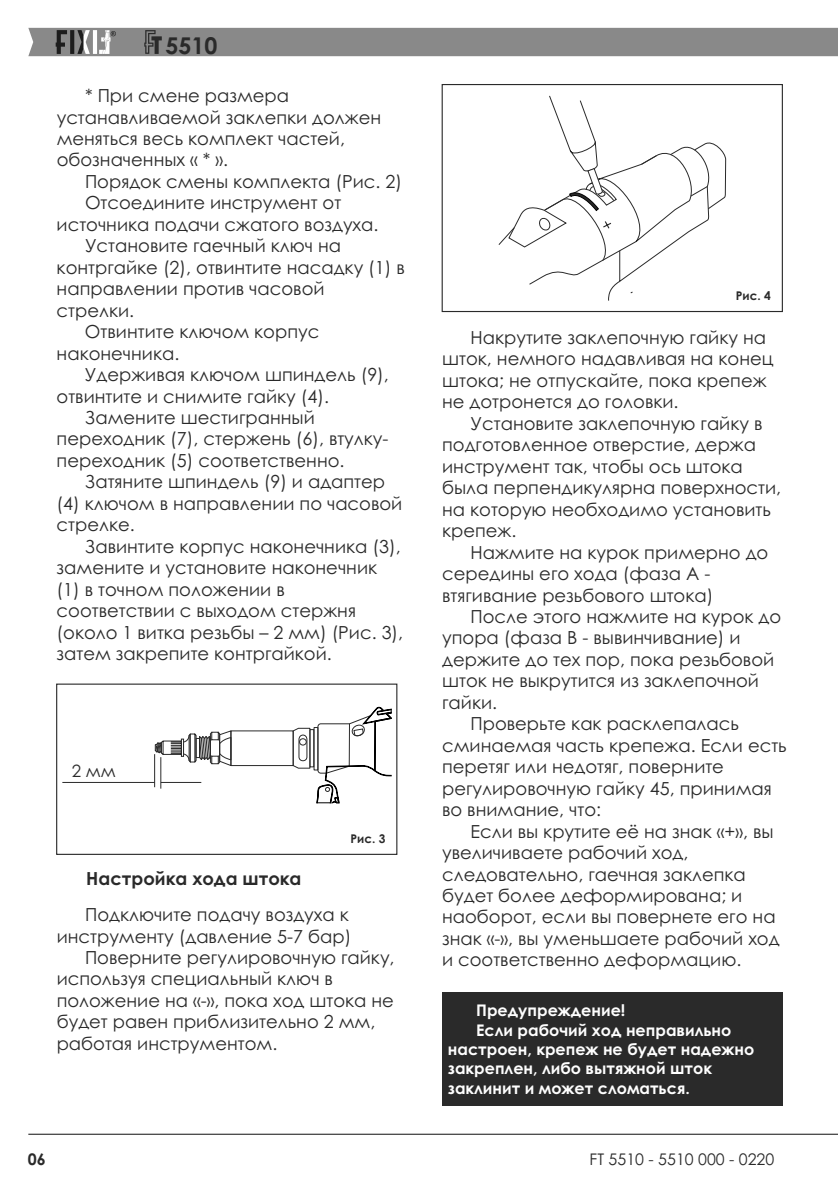
<style>
.page{position:relative;width:838px;height:1191px;background:#fff}
.page>*{position:absolute;margin:0;border:0;box-sizing:border-box;transform-origin:0 0}
.t1{font:700 23.2px "Century Gothic";color:#2a2a2a}
.t2{font:18px/21.4px "Century Gothic";color:#2a2a2a}
.t3{font:700 18px "Century Gothic";color:#2a2a2a}
.t4{font:17px "Century Gothic";color:#2a2a2a}
.t5{font:700 16px "Century Gothic";color:#fefefe}
.t6{font:16px "Century Gothic";color:#2a2a2a}
.t7{font:700 16px "Century Gothic";color:#2a2a2a}
.t8{font:700 12px "Century Gothic";color:#2a2a2a}
</style>
<div class="page">
<div style="left:442px;top:992px;width:340px;height:113px;background:#2a2a2a"></div>
<hr style="left:28px;top:1133px;width:810px;height:1px;background:#2a2a2a">
<div style="left:56px;top:683px;width:341px;height:171px;border:1px solid #2a2a2a"></div>
<svg style="left:293px;top:706px;width:99px;height:98px"></svg>
<svg style="left:155px;top:730px;width:76px;height:36px"></svg>
<hr style="left:154px;top:754px;width:1px;height:33px;background:#2a2a2a">
<hr style="left:160px;top:757px;width:1px;height:31px;background:#2a2a2a">
<hr style="left:62px;top:781px;width:93px;height:1px;background:#2a2a2a">
<hr style="left:161px;top:781px;width:40px;height:1px;background:#2a2a2a">
<div style="left:442px;top:84px;width:341px;height:228px;border:1px solid #2a2a2a"></div>
<svg style="left:498px;top:95px;width:228px;height:206px"></svg>
<div style="left:28px;top:28px;width:810px;height:28px;background:#898989"></div>
<p class="t1" style="left:166px;top:36px;width:53px">5510</p>
<p class="t2" style="left:57px;top:86px;width:326px;text-indent:28px">* При смене размера устанавливаемой заклепки должен меняться весь комплект частей, обозначенных « * ».</p>
<p class="t2" style="left:85px;top:172px;width:318px">Порядок смены комплекта (Рис. 2)</p>
<p class="t2" style="left:85px;top:194px;width:258px">Отсоедините инструмент от</p>
<p class="t2" style="left:57px;top:215px;width:323px">источника подачи сжатого воздуха.</p>
<p class="t2" style="left:85px;top:236px;width:258px">Установите гаечный ключ на</p>
<p class="t2" style="left:57px;top:258px;width:350px">контргайке (2), отвинтите насадку (1) в</p>
<p class="t2" style="left:57px;top:279px;width:269px">направлении против часовой</p>
<p class="t2" style="left:57px;top:301px;width:79px">стрелки.</p>
<p class="t2" style="left:85px;top:322px;width:236px">Отвинтите ключом корпус</p>
<p class="t2" style="left:57px;top:344px;width:124px">наконечника.</p>
<p class="t2" style="left:85px;top:365px;width:305px">Удерживая ключом шпиндель (9),</p>
<p class="t2" style="left:57px;top:387px;width:274px">отвинтите и снимите гайку (4).</p>
<p class="t2" style="left:85px;top:408px;width:231px">Замените шестигранный</p>
<p class="t2" style="left:57px;top:429px;width:333px">переходник (7), стержень (6), втулку-</p>
<p class="t2" style="left:57px;top:451px;width:289px">переходник (5) соответственно.</p>
<p class="t2" style="left:85px;top:472px;width:302px">Затяните шпиндель (9) и адаптер</p>
<p class="t2" style="left:57px;top:494px;width:347px">(4) ключом в направлении по часовой</p>
<p class="t2" style="left:57px;top:515px;width:80px">стрелке.</p>
<p class="t2" style="left:85px;top:537px;width:317px">Завинтите корпус наконечника (3),</p>
<p class="t2" style="left:57px;top:558px;width:322px">замените и установите наконечник</p>
<p class="t2" style="left:57px;top:580px;width:230px">(1) в точном положении в</p>
<p class="t2" style="left:57px;top:601px;width:301px">соответствии с выходом стержня</p>
<p class="t2" style="left:57px;top:622px;width:348px">(около 1 витка резьбы – 2 мм) (Рис. 3),</p>
<p class="t2" style="left:57px;top:644px;width:277px">затем закрепите контргайкой.</p>
<p class="t4" style="left:72px;top:764px;width:46px">2 мм</p>
<p class="t3" style="left:86px;top:871px;width:217px">Настройка хода штока</p>
<p class="t8" style="left:350px;top:833px;width:37px">Рис. 3</p>
<p class="t2" style="left:85px;top:905px;width:265px">Подключите подачу воздуха к</p>
<p class="t2" style="left:57px;top:926px;width:296px">инструменту (давление 5-7 бар)</p>
<p class="t2" style="left:85px;top:948px;width:311px">Поверните регулировочную гайку,</p>
<p class="t2" style="left:57px;top:969px;width:278px">используя специальный ключ в</p>
<p class="t2" style="left:57px;top:991px;width:339px">положение на «-», пока ход штока не</p>
<p class="t2" style="left:57px;top:1012px;width:320px">будет равен приблизительно 2 мм,</p>
<p class="t2" style="left:57px;top:1033px;width:222px">работая инструментом.</p>
<p class="t7" style="left:28px;top:1152px;width:19px">06</p>
<p class="t8" style="left:736px;top:291px;width:37px">Рис. 4</p>
<p class="t2" style="left:442px;top:328px;width:333px;text-indent:28px">Накрутите заклепочную гайку на шток, немного надавливая на конец штока; не отпускайте, пока крепеж не дотронется до головки.</p>
<p class="t2" style="left:442px;top:414px;width:341px;text-indent:28px">Установите заклепочную гайку в подготовленное отверстие, держа инструмент так, чтобы ось штока была перпендикулярна поверхности, на которую необходимо установить крепеж.</p>
<p class="t2" style="left:442px;top:543px;width:328px;text-indent:28px">Нажмите на курок примерно до середины его хода (фаза А - втягивание резьбового штока)</p>
<p class="t2" style="left:471px;top:607px;width:312px">После этого нажмите на курок до</p>
<p class="t2" style="left:442px;top:628px;width:300px">упора (фаза В - вывинчивание) и</p>
<p class="t2" style="left:442px;top:650px;width:334px">держите до тех пор, пока резьбовой</p>
<p class="t2" style="left:442px;top:671px;width:318px">шток не выкрутится из заклепочной</p>
<p class="t2" style="left:442px;top:693px;width:56px">гайки.</p>
<p class="t2" style="left:471px;top:714px;width:270px">Проверьте как расклепалась</p>
<p class="t2" style="left:442px;top:736px;width:346px">сминаемая часть крепежа. Если есть</p>
<p class="t2" style="left:442px;top:757px;width:283px">перетяг или недотяг, поверните</p>
<p class="t2" style="left:442px;top:778px;width:331px">регулировочную гайку 45, принимая</p>
<p class="t2" style="left:442px;top:800px;width:161px">во внимание, что:</p>
<p class="t2" style="left:470px;top:821px;width:305px">Если вы крутите её на знак «+», вы</p>
<p class="t2" style="left:442px;top:843px;width:248px">увеличиваете рабочий ход,</p>
<p class="t2" style="left:442px;top:864px;width:305px">следовательно, гаечная заклепка</p>
<p class="t2" style="left:442px;top:886px;width:302px">будет более деформирована; и</p>
<p class="t2" style="left:442px;top:907px;width:335px">наоборот, если вы повернете его на</p>
<p class="t2" style="left:442px;top:929px;width:339px">знак «-», вы уменьшаете рабочий ход</p>
<p class="t2" style="left:442px;top:950px;width:301px">и соответственно деформацию.</p>
<p class="t5" style="left:476px;top:1003px;width:151px">Предупреждение!</p>
<p class="t5" style="left:476px;top:1023px;width:257px">Если рабочий ход неправильно</p>
<p class="t5" style="left:448px;top:1042px;width:308px">настроен, крепеж не будет надежно</p>
<p class="t5" style="left:448px;top:1061px;width:266px">закреплен, либо вытяжной шток</p>
<p class="t5" style="left:448px;top:1081px;width:244px">заклинит и может сломаться.</p>
<p class="t6" style="left:590px;top:1152px;width:186px">FT 5510 - 5510 000 - 0220</p>
</div>
